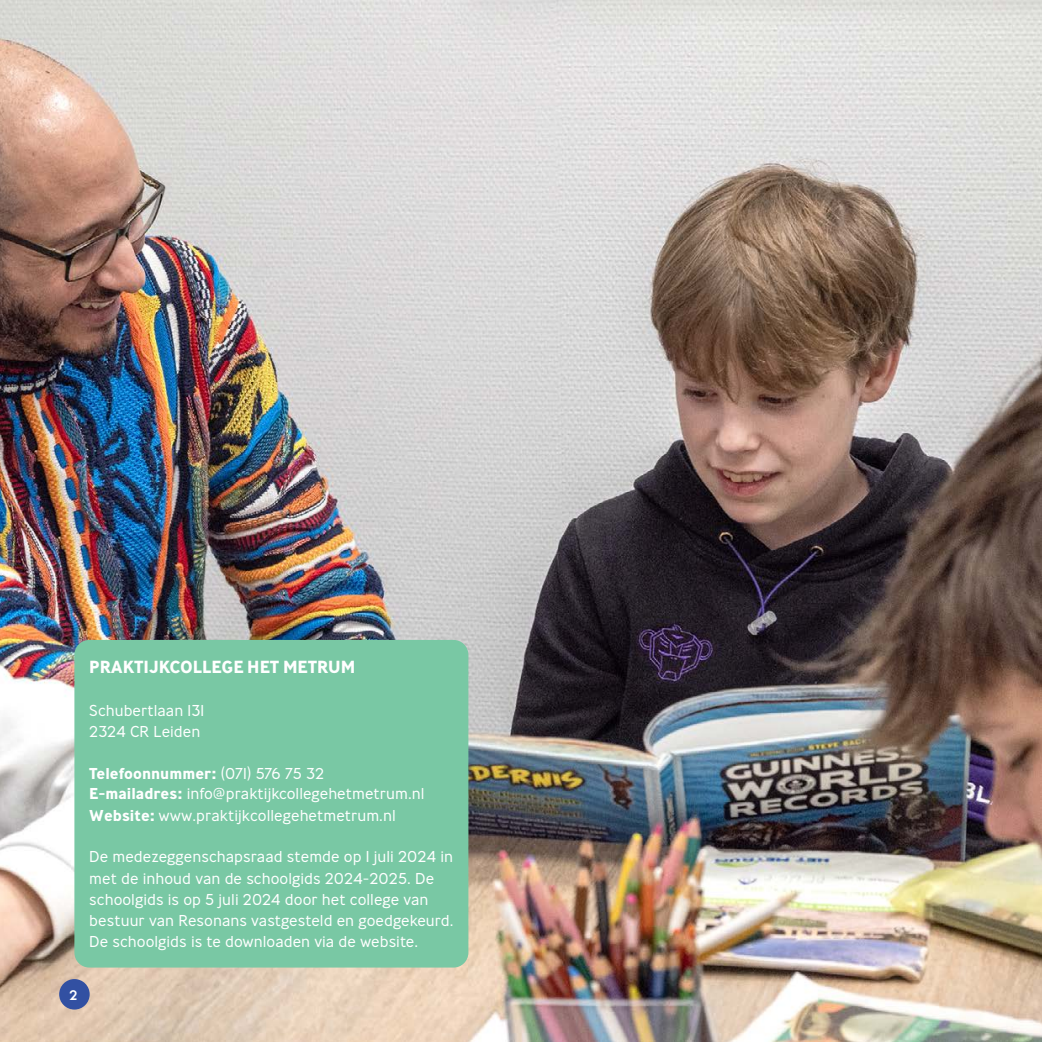
<style>
.page{position:relative;width:1042px;height:1042px;background:#fff}
.page>*{position:absolute;margin:0;border:0;box-sizing:border-box;transform-origin:0 0}
.tussenkop{font:700 17.5px "Ministry";color:#fff}
.plat{font:300 15.75px/21.2px "Ministry";color:#fff}
.t1{font:500 14px "Ministry";color:#fff}
.s1{font-weight:700}
</style>
<div class="page">
<img style="left:0;top:0;width:1042px;height:1042px">
<div style="left:74px;top:640px;width:394px;height:327px;background:#79c8a4;border-radius:15px"></div>
<div style="left:59px;top:979px;width:31px;height:30px;background:#3250a2;border-radius:50%"></div>
<p class="tussenkop" style="left:89px;top:656px;width:267px">PRAKTIJKCOLLEGE HET METRUM</p>
<p class="plat" style="left:89px;top:699px;width:117px">Schubertlaan 131</p>
<p class="plat" style="left:89px;top:720px;width:113px">2324 CR Leiden</p>
<p class="plat" style="left:89px;top:762px;width:337px"><span class="s1">Telefoonnummer:</span> (071) 576 75 32<br><span class="s1">E-mailadres:</span> info@praktijkcollegehetmetrum.nl<br><span class="s1">Website:</span> www.praktijkcollegehetmetrum.nl</p>
<p class="plat" style="left:89px;top:845px;width:366px">De medezeggenschapsraad stemde op 1 juli 2024 in met de inhoud van de schoolgids 2024-2025. De schoolgids is op 5 juli 2024 door het college van bestuur van Resonans vastgesteld en goedgekeurd.<br>De schoolgids is te downloaden via de website.</p>
<p class="t1" style="left:69px;top:985px;width:10px">2</p>
</div>
